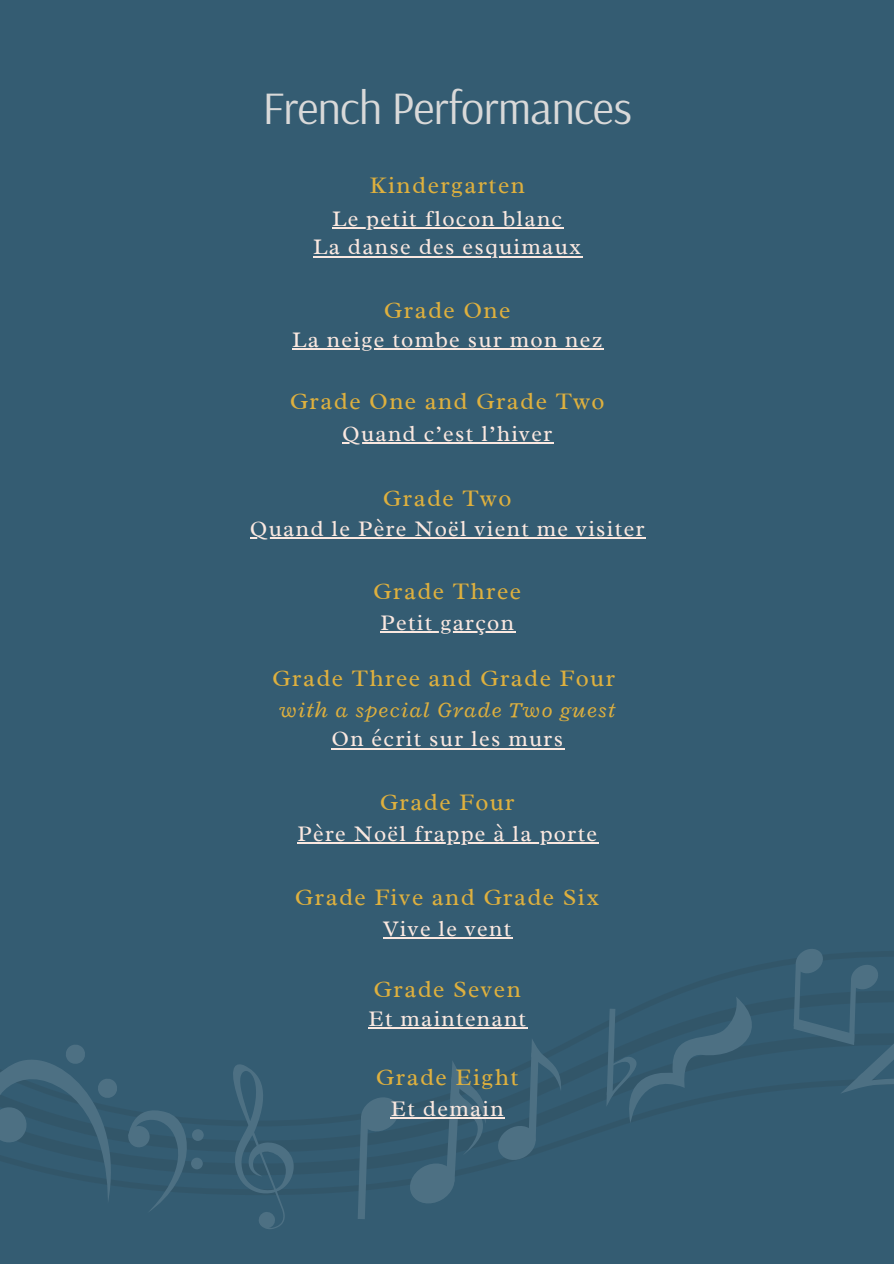
<style>
.page{position:relative;width:894px;height:1264px;background:#fff}
.page>*{position:absolute;margin:0;border:0;box-sizing:border-box;transform-origin:0 0}
.t1{font:46.2px "Arsenal";letter-spacing:-.02em;color:#d9d9d9}
.t2{font:24px "Radley";letter-spacing:.06em;color:#deb03e}
.t3{font:22.5px "Radley";letter-spacing:.06em;color:#fae8e0}
.t4{font:italic 22.5px "Radley";letter-spacing:.06em;color:#deb03e}
</style>
<div class="page">
<div style="left:0;top:0;width:893px;height:1263px;background:#345c72"></div>
<svg style="left:233px;top:1064px;width:61px;height:165px"></svg>
<svg style="left:358px;top:1097px;width:41px;height:122px"></svg>
<svg style="left:410px;top:1039px;width:151px;height:164px"></svg>
<div style="left:192px;top:1129px;width:12px;height:11px;background:#4d7083;border-radius:50%"></div>
<svg style="left:191px;top:1157px;width:12px;height:12px"></svg>
<svg style="left:0;top:1045px;width:199px;height:167px"></svg>
<svg style="left:794px;top:949px;width:99px;height:144px"></svg>
<svg style="left:606px;top:997px;width:146px;height:125px"></svg>
<hr style="left:332px;top:227px;width:136px;height:2px;background:#fae8e0">
<hr style="left:468px;top:227px;width:95px;height:2px;background:#fae8e0">
<hr style="left:313px;top:256px;width:269px;height:1px;background:#fae8e0">
<hr style="left:292px;top:348px;width:311px;height:1px;background:#fae8e0">
<hr style="left:342px;top:442px;width:211px;height:1px;background:#fae8e0">
<hr style="left:250px;top:537px;width:395px;height:1px;background:#fae8e0">
<hr style="left:380px;top:630px;width:135px;height:2px;background:#fae8e0">
<hr style="left:331px;top:747px;width:233px;height:2px;background:#fae8e0">
<hr style="left:297px;top:842px;width:301px;height:2px;background:#fae8e0">
<hr style="left:383px;top:937px;width:129px;height:2px;background:#fae8e0">
<hr style="left:368px;top:1027px;width:159px;height:1px;background:#fae8e0">
<hr style="left:390px;top:1117px;width:115px;height:2px;background:#fae8e0">
<p class="t1" style="left:262px;top:77px;width:371px">French Performances</p>
<p class="t2" style="left:369px;top:170px;width:157px">Kindergarten</p>
<p class="t3" style="left:332px;top:204px;width:232px">Le petit flocon blanc</p>
<p class="t3" style="left:313px;top:233px;width:270px">La danse des esquimaux</p>
<p class="t2" style="left:384px;top:294px;width:128px">Grade One</p>
<p class="t3" style="left:292px;top:325px;width:311px">La neige tombe sur mon nez</p>
<p class="t2" style="left:289px;top:386px;width:316px">Grade One and Grade Two</p>
<p class="t3" style="left:342px;top:419px;width:211px">Quand c’est l’hiver</p>
<p class="t2" style="left:383px;top:482px;width:130px">Grade Two</p>
<p class="t3" style="left:250px;top:514px;width:396px">Quand le Père Noël vient me visiter</p>
<p class="t2" style="left:373px;top:575px;width:149px">Grade Three</p>
<p class="t3" style="left:380px;top:608px;width:135px">Petit garçon</p>
<p class="t2" style="left:272px;top:662px;width:344px">Grade Three and Grade Four</p>
<p class="t4" style="left:279px;top:695px;width:337px">with a special Grade Two guest</p>
<p class="t3" style="left:331px;top:724px;width:233px">On écrit sur les murs</p>
<p class="t2" style="left:379px;top:787px;width:136px">Grade Four</p>
<p class="t3" style="left:297px;top:819px;width:301px">Père Noël frappe à la porte</p>
<p class="t2" style="left:295px;top:882px;width:306px">Grade Five and Grade Six</p>
<p class="t3" style="left:383px;top:914px;width:130px">Vive le vent</p>
<p class="t2" style="left:373px;top:973px;width:149px">Grade Seven</p>
<p class="t3" style="left:368px;top:1004px;width:159px">Et maintenant</p>
<p class="t2" style="left:376px;top:1062px;width:144px">Grade Eight</p>
<p class="t3" style="left:390px;top:1094px;width:114px">Et demain</p>
</div>
